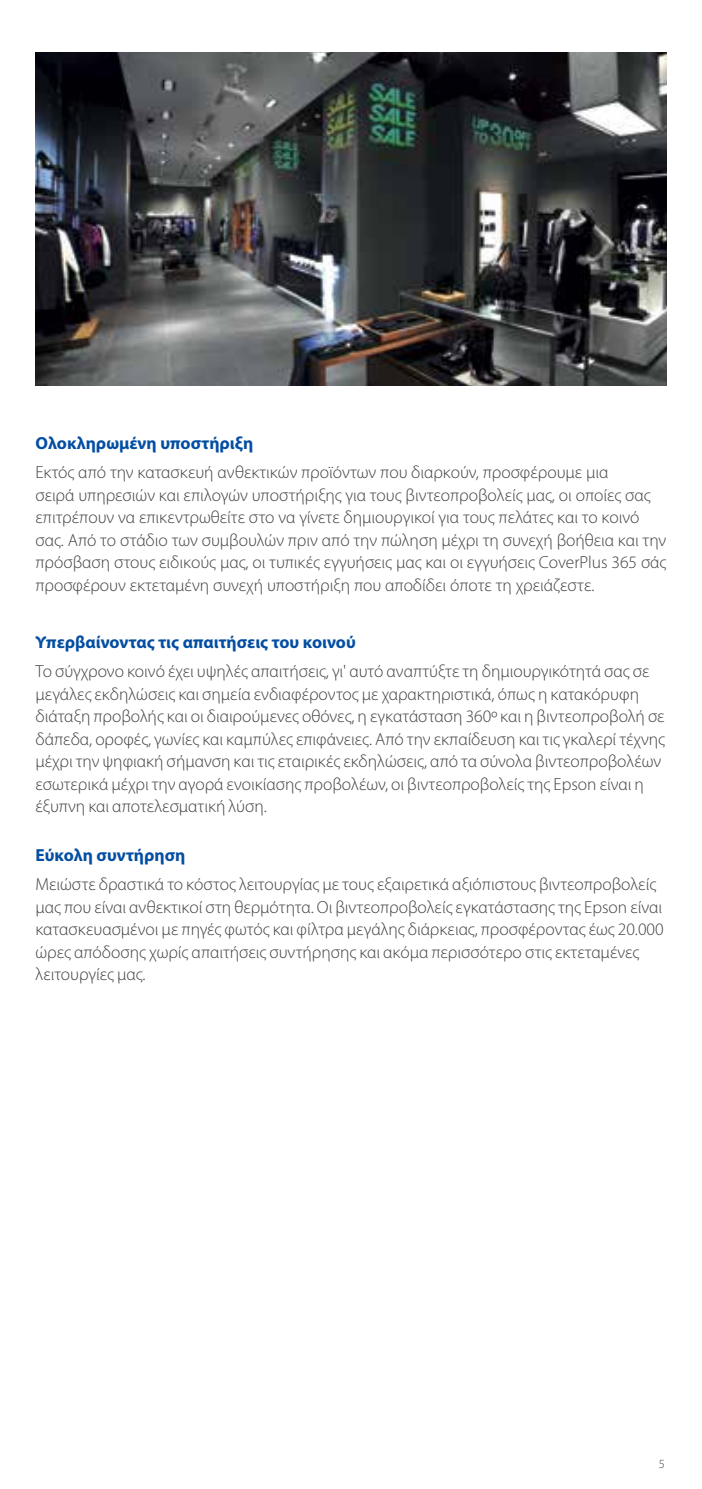
<style>
.page{position:relative;width:702px;height:1489px;background:#fff}
.page>*{position:absolute;margin:0;border:0;box-sizing:border-box;transform-origin:0 0}
.t1{font:300 17.5px/22.5px "Myriad Pro";color:#414042}
.t2{font:700 17.5px "Myriad Pro";color:#034ea2}
.t3{font:300 12.5px "Myriad Pro";color:#414042}
</style>
<div class="page">
<img style="left:36px;top:52px;width:630px;height:334px">
<p class="t2" style="left:35px;top:431px;width:219px">Ολοκληρωμένη υποστήριξη</p>
<p class="t1" style="left:35px;top:461px;width:632px">Εκτός από την κατασκευή ανθεκτικών προϊόντων που διαρκούν, προσφέρουμε μια<br>σειρά υπηρεσιών και επιλογών υποστήριξης για τους βιντεοπροβολείς μας, οι οποίες σας επιτρέπουν να επικεντρωθείτε στο να γίνετε δημιουργικοί για τους πελάτες και το κοινό σας. Από το στάδιο των συμβουλών πριν από την πώληση μέχρι τη συνεχή βοήθεια και την πρόσβαση στους ειδικούς μας, οι τυπικές εγγυήσεις μας και οι εγγυήσεις CoverPlus 365 σάς προσφέρουν εκτεταμένη συνεχή υποστήριξη που αποδίδει όποτε τη χρειάζεστε.</p>
<p class="t2" style="left:35px;top:630px;width:322px">Υπερβαίνοντας τις απαιτήσεις του κοινού</p>
<p class="t1" style="left:35px;top:660px;width:631px">Το σύγχρονο κοινό έχει υψηλές απαιτήσεις, γι' αυτό αναπτύξτε τη δημιουργικότητά σας σε μεγάλες εκδηλώσεις και σημεία ενδιαφέροντος με χαρακτηριστικά, όπως η κατακόρυφη διάταξη προβολής και οι διαιρούμενες οθόνες, η εγκατάσταση 360º και η βιντεοπροβολή σε δάπεδα, οροφές, γωνίες και καμπύλες επιφάνειες. Από την εκπαίδευση και τις γκαλερί τέχνης μέχρι την ψηφιακή σήμανση και τις εταιρικές εκδηλώσεις, από τα σύνολα βιντεοπροβολέων εσωτερικά μέχρι την αγορά ενοικίασης προβολέων, οι βιντεοπροβολείς της Epson είναι η έξυπνη και αποτελεσματική λύση.</p>
<p class="t2" style="left:35px;top:843px;width:151px">Εύκολη συντήρηση</p>
<p class="t1" style="left:35px;top:873px;width:629px">Μειώστε δραστικά το κόστος λειτουργίας με τους εξαιρετικά αξιόπιστους βιντεοπροβολείς μας που είναι ανθεκτικοί στη θερμότητα. Οι βιντεοπροβολείς εγκατάστασης της Epson είναι κατασκευασμένοι με πηγές φωτός και φίλτρα μεγάλης διάρκειας, προσφέροντας έως 20.000 ώρες απόδοσης χωρίς απαιτήσεις συντήρησης και ακόμα περισσότερο στις εκτεταμένες λειτουργίες μας.</p>
<p class="t3" style="left:658px;top:1456px;width:8px">5</p>
</div>
